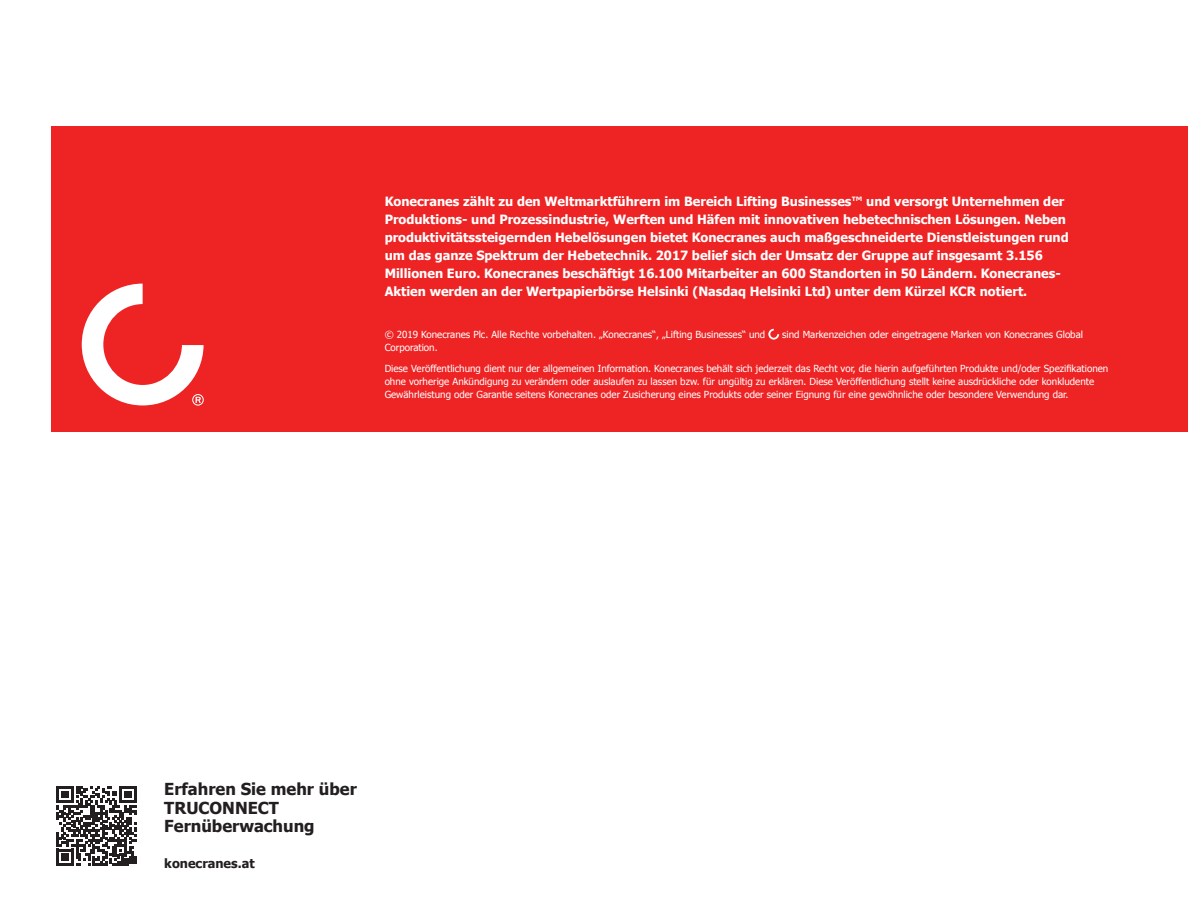
<style>
.page{position:relative;width:1188px;height:918px;background:#fff}
.page>*{position:absolute;margin:0;border:0;box-sizing:border-box;transform-origin:0 0}
.t1{font:700 16.5px/18.8px "Tahoma";color:#231f20}
.t2{font:700 12.75px/18px "Tahoma";color:#fff}
.t3{font:700 12.75px "Tahoma";color:#231f20}
.t4{font:9.75px/21.3px "Tahoma";color:#fff}
</style>
<div class="page">
<div style="left:52px;top:126px;width:1136px;height:306px;background:#ee2324"></div>
<svg style="left:82px;top:284px;width:122px;height:122px"></svg>
<svg style="left:768px;top:329px;width:11px;height:11px"></svg>
<svg style="left:56px;top:786px;width:80px;height:80px"></svg>
<p class="t2" style="left:385px;top:192px;width:686px">Konecranes zählt zu den Weltmarktführern im Bereich Lifting Businesses™ und versorgt Unternehmen der Produktions- und Prozessindustrie, Werften und Häfen mit innovativen hebetechnischen Lösungen. Neben produktivitätssteigernden Hebelösungen bietet Konecranes auch maßgeschneiderte Dienstleistungen rund um das ganze Spektrum der Hebetechnik. 2017 belief sich der Umsatz der Gruppe auf insgesamt 3.156<br>Millionen Euro. Konecranes beschäftigt 16.100 Mitarbeiter an 600 Standorten in 50 Ländern. Konecranes-Aktien werden an der Wertpapierbörse Helsinki (Nasdaq Helsinki Ltd) unter dem Kürzel KCR notiert.</p>
<p class="t4" style="left:385px;top:324px;width:382px">© 2019 Konecranes Plc. Alle Rechte vorbehalten. „Konecranes“, „Lifting Businesses“ und</p>
<p class="t4" style="left:782px;top:324px;width:302px">sind Markenzeichen oder eingetragene Marken von Konecranes Global</p>
<p class="t4" style="left:385px;top:337px;width:725px">Corporation.<br>Diese Veröffentlichung dient nur der allgemeinen Information. Konecranes behält sich jederzeit das Recht vor, die hierin aufgeführten Produkte und/oder Spezifikationen</p>
<p class="t4" style="left:385px;top:375px;width:711px;line-height:12.8px">ohne vorherige Ankündigung zu verändern oder auslaufen zu lassen bzw. für ungültig zu erklären. Diese Veröffentlichung stellt keine ausdrückliche oder konkludente<br>Gewährleistung oder Garantie seitens Konecranes oder Zusicherung eines Produkts oder seiner Eignung für eine gewöhnliche oder besondere Verwendung dar.</p>
<h1 class="t1" style="left:164px;top:780px;width:194px">Erfahren Sie mehr über<br>TRUCONNECT<br>Fernüberwachung</h1>
<h2 class="t3" style="left:164px;top:854px;width:92px">konecranes.at</h2>
</div>
